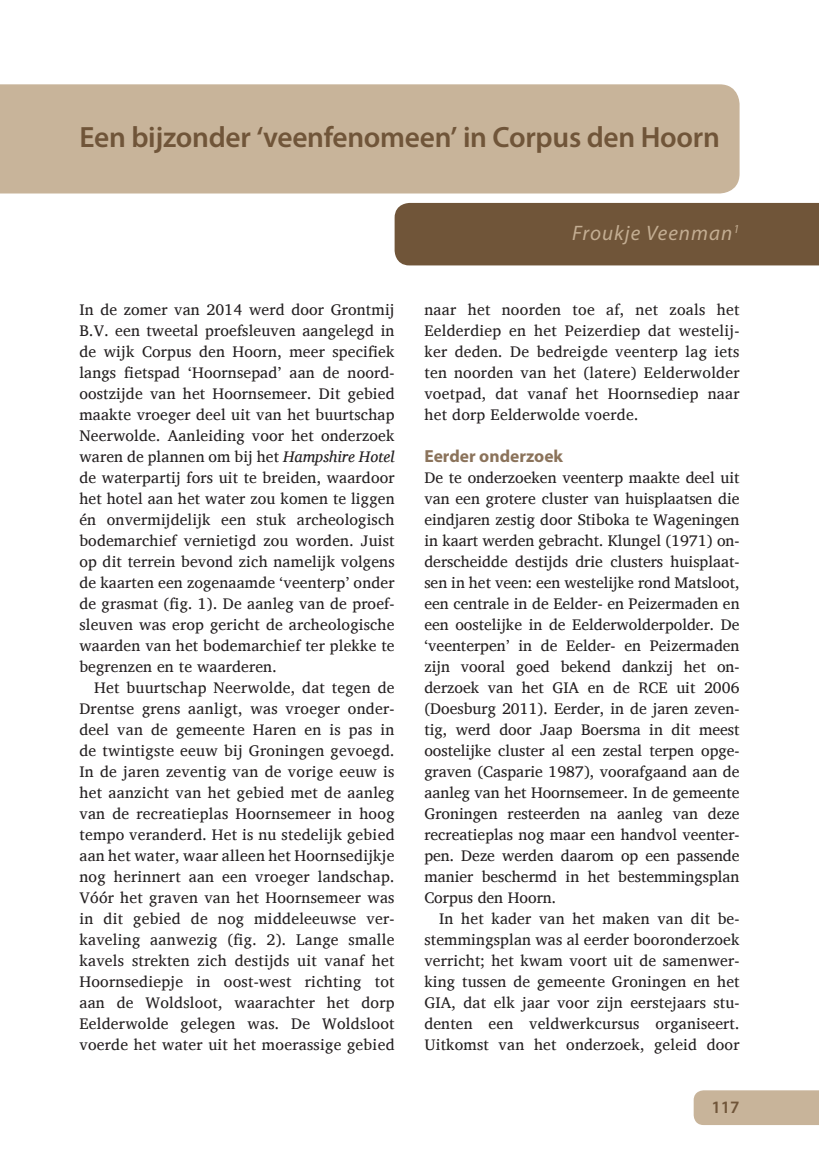
<style>
.page{position:relative;width:819px;height:1166px;background:#fff}
.page>*{position:absolute;margin:0;border:0;box-sizing:border-box;transform-origin:0 0}
.Titel{font:600 29.4px "Myriad Pro";letter-spacing:-.01em;color:#705539}
.Auteur{font:italic 21px "Myriad Pro";letter-spacing:.05em;color:#c3ad92}
.Kopje{font:700 17.5px "Myriad Pro";color:#8b735b}
.Nummering{font:600 17.5px "Myriad Pro";color:#705539}
.Plat{font:15.75px/21px "Charis SIL";letter-spacing:.01em;color:#231f20;text-align:justify}
.s1{font-style:italic}
</style>
<div class="page">
<div style="left:693px;top:1090px;width:126px;height:35px;background:#c8b49a"></div>
<div style="left:394px;top:203px;width:425px;height:62px;background:#705539"></div>
<div style="left:0;top:84px;width:739px;height:109px;background:#c8b49a"></div>
<p class="Titel" style="left:79px;top:118px;width:642px">Een bijzonder ‘veenfenomeen’ in Corpus den Hoorn</p>
<p class="Plat" style="left:79px;top:299px;width:317px">In de zomer van 2014 werd door Grontmij B.V. een tweetal proefsleuven aangelegd in de wijk Corpus den Hoorn, meer specifiek langs fietspad ‘Hoornsepad’ aan de noord&shy;oostzijde van het Hoornsemeer. Dit gebied maakte vroeger deel uit van het buurtschap Neerwolde. Aanleiding voor het onderzoek waren de plannen om bij het <span class="s1">Hampshire Hotel </span>de waterpartij fors uit te breiden, waardoor het hotel aan het water zou komen te liggen én onvermijdelijk een stuk archeologisch bodemarchief vernietigd zou worden. Juist op dit terrein bevond zich namelijk volgens de kaarten een zogenaamde ‘veenterp’ onder de grasmat (fig. 1). De aanleg van de proef&shy;sleuven was erop gericht de archeologische waarden van het bodemarchief ter plekke te begrenzen en te waarderen.</p>
<p class="Plat" style="left:79px;top:677px;width:317px;text-indent:15px">Het buurtschap Neerwolde, dat tegen de Drentse grens aanligt, was vroeger onder&shy;deel van de gemeente Haren en is pas in de twintigste eeuw bij Groningen gevoegd.<br>In de jaren zeventig van de vorige eeuw is het aanzicht van het gebied met de aanleg van de recreatieplas Hoornsemeer in hoog tempo veranderd. Het is nu stedelijk gebied aan het water, waar alleen het Hoornsedijkje nog herinnert aan een vroeger landschap.<br>Vóór het graven van het Hoornsemeer was in dit gebied de nog middeleeuwse ver&shy;kaveling aanwezig (fig. 2). Lange smalle kavels strekten zich destijds uit vanaf het Hoornsediepje in oost-west richting tot aan de Woldsloot, waarachter het dorp Eelderwolde gelegen was. De Woldsloot voerde het water uit het moerassige gebied</p>
<p class="Auteur" style="left:572px;top:220px;width:169px">Froukje Veenman<sup>1</sup></p>
<p class="Plat" style="left:424px;top:299px;width:317px">naar het noorden toe af, net zoals het Eelderdiep en het Peizerdiep dat westelij&shy;ker deden. De bedreigde veenterp lag iets ten noorden van het (latere) Eelderwolder voetpad, dat vanaf het Hoornsediep naar het dorp Eelderwolde voerde.</p>
<p class="Kopje" style="left:424px;top:445px;width:140px">Eerder onderzoek</p>
<p class="Plat" style="left:424px;top:467px;width:317px">De te onderzoeken veenterp maakte deel uit van een grotere cluster van huisplaatsen die eindjaren zestig door Stiboka te Wageningen in kaart werden gebracht. Klungel (1971) on&shy;derscheidde destijds drie clusters huisplaat&shy;sen in het veen: een westelijke rond Matsloot, een centrale in de Eelder- en Peizermaden en een oostelijke in de Eelderwolderpolder. De ‘veenterpen’ in de Eelder- en Peizermaden zijn vooral goed bekend dankzij het on&shy;derzoek van het GIA en de RCE uit 2006 (Doesburg 2011). Eerder, in de jaren zeven&shy;tig, werd door Jaap Boersma in dit meest oostelijke cluster al een zestal terpen opge&shy;graven (Casparie 1987), voorafgaand aan de aanleg van het Hoornsemeer. In de gemeente Groningen resteerden na aanleg van deze recreatieplas nog maar een handvol veenter&shy;pen. Deze werden daarom op een passende manier beschermd in het bestemmingsplan Corpus den Hoorn.</p>
<p class="Plat" style="left:424px;top:908px;width:317px;text-indent:15px">In het kader van het maken van dit be&shy;stemmingsplan was al eerder booronderzoek verricht; het kwam voort uit de samenwer&shy;king tussen de gemeente Groningen en het GIA, dat elk jaar voor zijn eerstejaars stu&shy;denten een veldwerkcursus organiseert.<br>Uitkomst van het onderzoek, geleid door</p>
<p class="Nummering" style="left:711px;top:1096px;width:30px">117</p>
</div>
